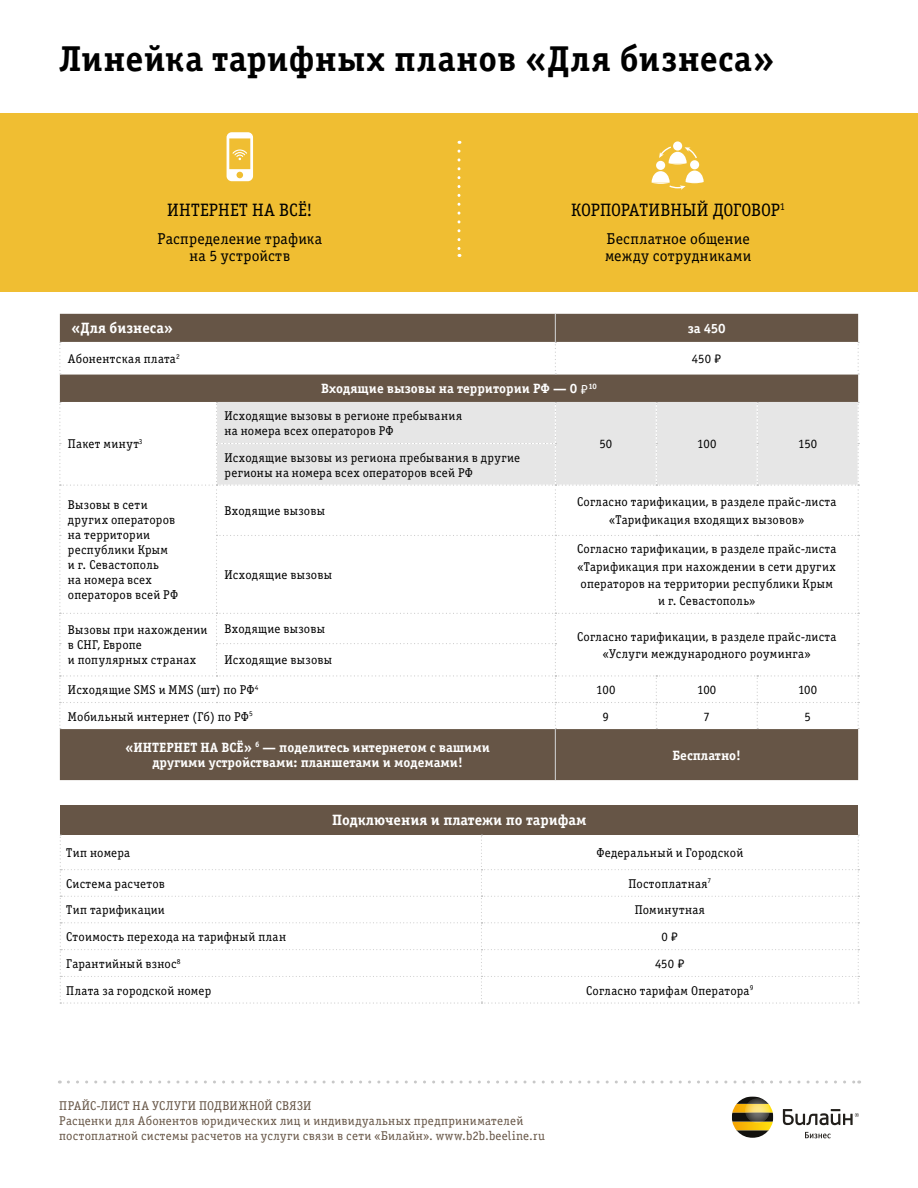
<style>
.page{position:relative;width:918px;height:1188px;background:#fff}
.page>*{position:absolute;margin:0;border:0;box-sizing:border-box;transform-origin:0 0}
.t1{font:36px "Officina Serif Bold C";letter-spacing:.01em;color:#000}
.t2{font:18px "Officina Serif Book C";letter-spacing:-.01em;color:#000}
.t3{font:18px "Officina Serif Book C";letter-spacing:.01em;color:#000}
.t4{font:15.75px/17.1px "Officina Serif Book C";letter-spacing:.015em;color:#000;text-align:center}
.t5{font:15px "Officina Serif Bold C";color:#fff}
.t6{font:13.5px/15.8px "Officina Serif Bold C";color:#fff;text-align:center}
.t7{font:12.75px/15px "Officina Serif Book C";letter-spacing:.02em;color:#000}
.t8{font:12.75px/15px "Officina Serif Book C";letter-spacing:.025em;color:#665546}
.s1{font-family:"PT Mono";font-size:12.15px}
.s2{font-family:"PT Mono";font-size:12.9px}
</style>
<div class="page">
<svg style="left:68px;top:1081px;width:792px;height:3px"></svg>
<svg style="left:732px;top:1096px;width:41px;height:42px"></svg>
<svg style="left:805px;top:1132px;width:26px;height:6px"></svg>
<svg style="left:783px;top:1109px;width:76px;height:16px"></svg>
<div style="left:0;top:113px;width:918px;height:179px;background:#f0be32"></div>
<svg style="left:227px;top:132px;width:26px;height:49px"></svg>
<div style="left:673px;top:141px;width:9px;height:10px;background:#fff;border-radius:50%"></div>
<div style="left:656px;top:161px;width:9px;height:9px;background:#fff;border-radius:50%"></div>
<div style="left:690px;top:160px;width:9px;height:9px;background:#fff;border-radius:50%"></div>
<svg style="left:652px;top:171px;width:52px;height:18px"></svg>
<svg style="left:659px;top:145px;width:39px;height:19px"></svg>
<svg style="left:458px;top:151px;width:2px;height:106px"></svg>
<svg style="left:60px;top:314px;width:798px;height:466px;fill:#665546"></svg>
<svg style="left:59px;top:342px;width:2px;height:33px"></svg>
<svg style="left:858px;top:342px;width:1px;height:33px"></svg>
<svg style="left:59px;top:402px;width:800px;height:327px"></svg>
<svg style="left:555px;top:314px;width:1px;height:61px"></svg>
<hr style="left:555px;top:729px;width:1px;height:51px;background:#c8c8c8">
<div style="left:60px;top:805px;width:798px;height:30px;background:#665546"></div>
<svg style="left:60px;top:835px;width:799px;height:169px"></svg>
<h1 class="t1" style="left:59px;top:38px;width:716px">Линейка тарифных планов «Для бизнеса»</h1>
<h2 class="t2" style="left:571px;top:200px;width:215px">КОРПОРАТИВНЫЙ ДОГОВОР<sup>1</sup></h2>
<h2 class="t3" style="left:167px;top:200px;width:147px">ИНТЕРНЕТ НА ВСЁ!</h2>
<p class="t4" style="left:158px;top:231px;width:166px">Распределение трафика на 5 устройств</p>
<p class="t4" style="left:605px;top:231px;width:148px;text-align:left">Бесплатное общение между сотрудниками</p>
<p class="t5" style="left:71px;top:320px;width:103px">«Для бизнеса»</p>
<p class="t6" style="left:688px;top:321px;width:39px">за 450</p>
<p class="t7" style="left:68px;top:351px;width:113px">Абонентская плата<sup>2</sup></p>
<p class="t7" style="left:692px;top:352px;width:31px">450 <span class="s1">₽</span></p>
<p class="t6" style="left:321px;top:381px;width:277px">Входящие вызовы на территории РФ — 0 <span class="s2">₽</span><sup>10</sup></p>
<p class="t7" style="left:68px;top:437px;width:76px">Пакет минут<sup>3</sup></p>
<p class="t7" style="left:225px;top:409px;width:239px">Исходящие вызовы в регионе пребывания на номера всех операторов РФ</p>
<p class="t7" style="left:225px;top:450px;width:297px">Исходящие вызовы из региона пребывания в другие регионы на номера всех операторов всей РФ</p>
<p class="t7" style="left:599px;top:437px;width:14px">50</p>
<p class="t7" style="left:697px;top:437px;width:21px">100</p>
<p class="t7" style="left:798px;top:437px;width:21px">150</p>
<p class="t7" style="left:68px;top:497px;width:112px">Вызовы в сети других операторов на территории республики Крым и г. Севастополь<br>на номера всех операторов всей РФ</p>
<p class="t7" style="left:225px;top:503px;width:102px">Входящие вызовы</p>
<p class="t7" style="left:577px;top:494px;width:261px;line-height:17.1px;text-align:center">Согласно тарификации, в разделе прайс-листа «Тарификация входящих вызовов»</p>
<p class="t7" style="left:577px;top:541px;width:261px;line-height:17.1px;text-align:center">Согласно тарификации, в разделе прайс-листа «Тарификация при нахождении в сети других операторов на территории республики Крым и г. Севастополь»</p>
<p class="t7" style="left:225px;top:568px;width:109px">Исходящие вызовы</p>
<p class="t7" style="left:68px;top:623px;width:141px">Вызовы при нахождении в СНГ, Европе<br>и популярных странах</p>
<p class="t7" style="left:225px;top:622px;width:102px">Входящие вызовы</p>
<p class="t7" style="left:577px;top:628px;width:261px;line-height:17.1px;text-align:center">Согласно тарификации, в разделе прайс-листа «Услуги международного роуминга»</p>
<p class="t7" style="left:225px;top:653px;width:109px">Исходящие вызовы</p>
<p class="t7" style="left:68px;top:682px;width:192px">Исходящие SMS и MMS (шт) по РФ<sup>4</sup></p>
<p class="t7" style="left:596px;top:682px;width:21px">100</p>
<p class="t7" style="left:697px;top:682px;width:21px">100</p>
<p class="t7" style="left:798px;top:682px;width:21px">100</p>
<p class="t7" style="left:68px;top:709px;width:186px">Мобильный интернет (Гб) по РФ<sup>5</sup></p>
<p class="t7" style="left:603px;top:709px;width:8px">9</p>
<p class="t7" style="left:704px;top:709px;width:8px">7</p>
<p class="t7" style="left:805px;top:709px;width:8px">5</p>
<p class="t6" style="left:125px;top:739px;width:366px">«ИНТЕРНЕТ НА ВСЁ» <sup>6</sup> — поделитесь интернетом с вашими другими устройствами: планшетами и модемами!</p>
<p class="t6" style="left:672px;top:747px;width:70px">Бесплатно!</p>
<p class="t5" style="left:332px;top:812px;width:256px">Подключения и платежи по тарифам</p>
<p class="t7" style="left:66px;top:845px;width:65px">Тип номера</p>
<p class="t7" style="left:596px;top:845px;width:148px">Федеральный и Городской</p>
<p class="t7" style="left:66px;top:876px;width:100px">Система расчетов</p>
<p class="t7" style="left:628px;top:876px;width:84px">Постоплатная<sup>7</sup></p>
<p class="t7" style="left:66px;top:903px;width:100px">Тип тарификации</p>
<p class="t7" style="left:635px;top:903px;width:72px">Поминутная</p>
<p class="t7" style="left:66px;top:929px;width:221px">Стоимость перехода на тарифный план</p>
<p class="t7" style="left:661px;top:930px;width:18px">0 <span class="s1">₽</span></p>
<p class="t7" style="left:66px;top:956px;width:116px">Гарантийный взнос<sup>8</sup></p>
<p class="t7" style="left:655px;top:956px;width:31px">450 <span class="s1">₽</span></p>
<p class="t7" style="left:66px;top:983px;width:146px">Плата за городской номер</p>
<p class="t7" style="left:586px;top:983px;width:169px">Согласно тарифам Оператора<sup>9</sup></p>
<p class="t8" style="left:59px;top:1098px;width:487px">ПРАЙС-ЛИСТ НА УСЛУГИ ПОДВИЖНОЙ СВЯЗИ<br>Расценки для Абонентов юридических лиц и индивидуальных предпринимателей постоплатной системы расчетов на услуги связи в сети «Билайн». www.b2b.beeline.ru</p>
</div>
